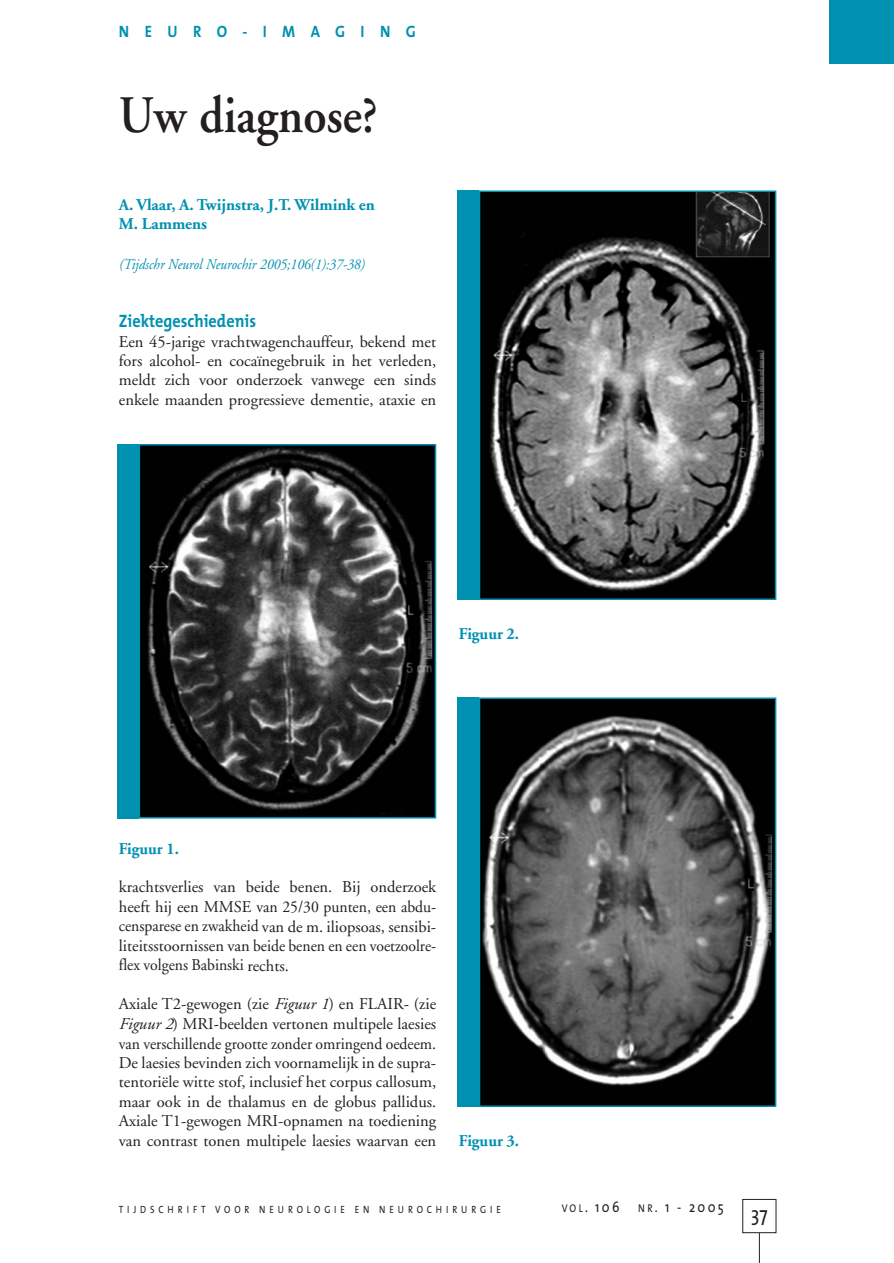
<style>
.page{position:relative;width:894px;height:1263px;background:#fff}
.page>*{position:absolute;margin:0;border:0;box-sizing:border-box;transform-origin:0 0}
.t1{font:600 52.5px "Adobe Garamond";color:#231f20;scale:.9 1}
.t2{font:21px "The Mix";color:#231f20;scale:.85 1}
.t3{font:700 18px "The Mix";color:#0091b1;scale:.9 1}
.t4{font:16.5px/19.5px "Adobe Garamond";color:#231f20;text-align:justify}
.t5{font:700 16.5px/19.5px "Adobe Garamond";color:#0091b1}
.t6{font:700 16.5px "The Mix";letter-spacing:1.035em;color:#0091b1;scale:.9 1}
.t7{font:italic 15px "Adobe Garamond";color:#0091b1;scale:.9 1}
.t8{font:15px "The Mix";letter-spacing:.185em;color:#231f20;scale:.85 1}
.t9{font:10.5px "The Mix";letter-spacing:.43em;color:#231f20;scale:.85 1}
.s1{font-style:italic}
.s2{font-size:11.25px}
</style>
<div class="page">
<hr style="left:759px;top:1233px;width:1px;height:30px;background:#231f20">
<div style="left:742px;top:1199px;width:34px;height:34px;border:1px solid #231f20"></div>
<div style="left:830px;top:0;width:64px;height:64px;background:#0091b1"></div>
<img style="left:142px;top:447px;width:291px;height:369px">
<div style="left:139px;top:444px;width:297px;height:375px;border:2px solid #0091b1"></div>
<div style="left:117px;top:444px;width:22px;height:375px;background:#0091b1"></div>
<img style="left:482px;top:193px;width:291px;height:404px">
<div style="left:479px;top:190px;width:297px;height:410px;border:2px solid #0091b1"></div>
<div style="left:458px;top:190px;width:21px;height:410px;background:#0091b1"></div>
<img style="left:482px;top:701px;width:291px;height:403px">
<div style="left:479px;top:698px;width:297px;height:409px;border:2px solid #0091b1"></div>
<div style="left:458px;top:698px;width:21px;height:409px;background:#0091b1"></div>
<p class="t6" style="left:119px;top:26px;width:332px">NEURO-IMAGING</p>
<h1 class="t1" style="left:119px;top:95px;width:289px">Uw diagnose?</h1>
<p class="t5" style="left:119px;top:197px;width:258px">A. Vlaar, A. Twijnstra, J.T. Wilmink en<br>M. Lammens</p>
<p class="t7" style="left:119px;top:258px;width:275px">(Tijdschr Neurol Neurochir 2005;106(1):37-38)</p>
<p class="t3" style="left:119px;top:314px;width:154px">Ziektegeschiedenis</p>
<p class="t4" style="left:119px;top:333px;width:319px">Een 45-jarige vrachtwagenchauffeur, bekend met fors alcohol- en cocaïnegebruik in het verleden, meldt zich voor onderzoek vanwege een sinds enkele maanden progressieve dementie, ataxie en</p>
<p class="t5" style="left:459px;top:626px;width:62px">Figuur 2.</p>
<p class="t5" style="left:119px;top:840px;width:62px">Figuur 1.</p>
<p class="t4" style="left:119px;top:879px;width:319px">krachtsverlies van beide benen. Bij onderzoek heeft hij een MMSE van 25/30 punten, een abdu&shy;censparese en zwakheid van de m. iliopsoas, sensibi&shy;liteitsstoornissen van beide benen en een voetzoolre&shy;flex volgens Babinski rechts.</p>
<p class="t4" style="left:119px;top:996px;width:319px">Axiale T2-gewogen (zie <span class="s1">Figuur 1</span>) en FLAIR- (zie <span class="s1">Figuur 2</span>) MRI-beelden vertonen multipele laesies van verschillende grootte zonder omringend oedeem.<br>De laesies bevinden zich voornamelijk in de supra&shy;tentoriële witte stof, inclusief het corpus callosum, maar ook in de thalamus en de globus pallidus.<br>Axiale T1-gewogen MRI-opnamen na toediening van contrast tonen multipele laesies waarvan een</p>
<p class="t5" style="left:459px;top:1133px;width:62px">Figuur 3.</p>
<p class="t9" style="left:119px;top:1205px;width:451px">TIJDSCHRIFT VOOR NEUROLOGIE EN NEUROCHIRURGIE</p>
<p class="t8" style="left:562px;top:1201px;width:192px"><span class="s2">VOL</span>. 106 <span class="s2">NR</span>. 1 - 2005</p>
<p class="t2" style="left:751px;top:1207px;width:21px">37</p>
</div>
